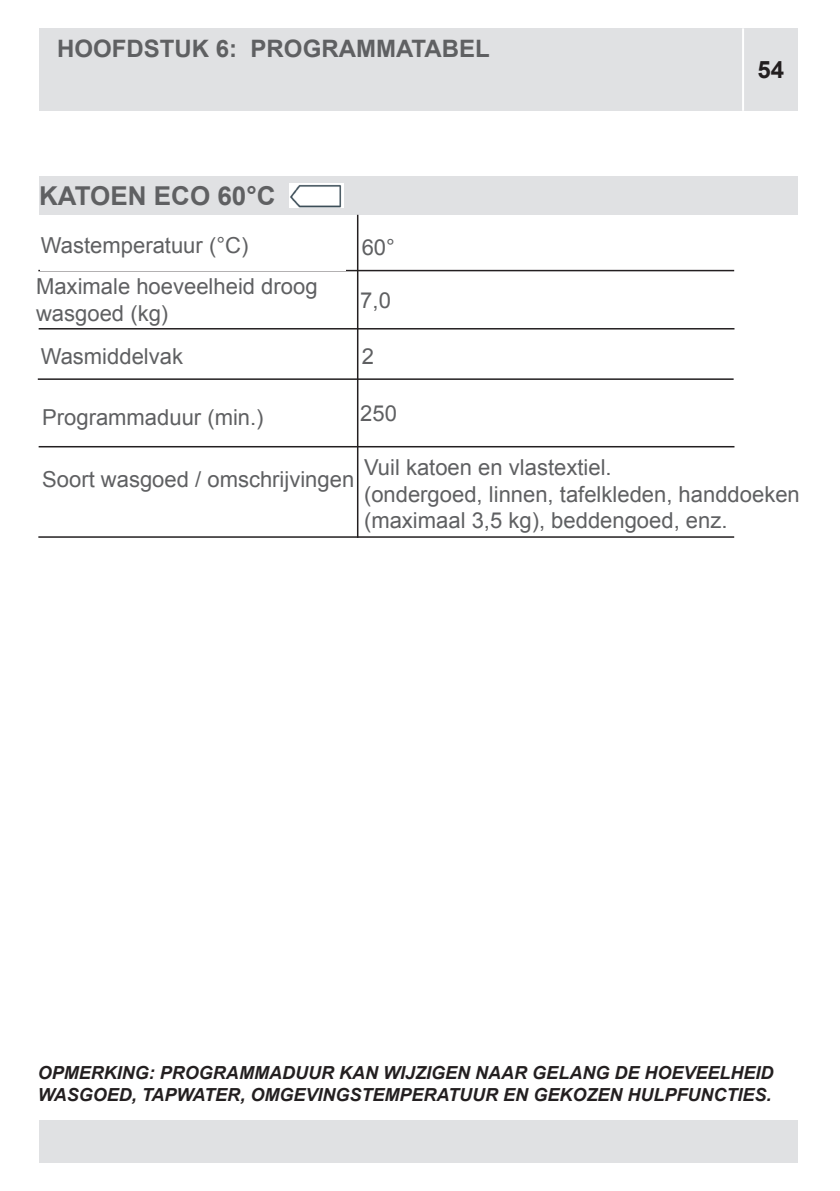
<style>
.page{position:relative;width:840px;height:1191px;background:#fff}
.page>*{position:absolute;margin:0;border:0;box-sizing:border-box;transform-origin:0 0}
.t1{font:700 26px "Arial";color:#5f6062}
.t2{font:700 24px "Arial";color:#5f6062}
.t3{font:700 24px "Arial";color:#231f20}
.t4{font:22px/26.4px "Arial";color:#5f6062}
.t5{font:22px "Arial";color:#5f6062}
.t6{font:italic 700 18px/21.6px "Arial";color:#231f20}
.s1{font-style:inherit}
</style>
<div class="page">
<div style="left:39px;top:1120px;width:757px;height:42px;background:#e0e1e3"></div>
<div style="left:39px;top:177px;width:757px;height:38px;background:#e0e1e3"></div>
<hr style="left:357px;top:215px;width:1px;height:323px;background:#231f20">
<hr style="left:38px;top:270px;width:695px;height:1px;background:#231f20">
<hr style="left:39px;top:328px;width:695px;height:1px;background:#231f20">
<hr style="left:38px;top:378px;width:695px;height:2px;background:#231f20">
<hr style="left:39px;top:446px;width:695px;height:1px;background:#231f20">
<hr style="left:38px;top:536px;width:695px;height:2px;background:#231f20">
<img style="left:289px;top:184px;width:54px;height:23px">
<div style="left:40px;top:28px;width:757px;height:83px;background:#e0e1e3"></div>
<hr style="left:741px;top:28px;width:2px;height:83px;background:#fff">
<p class="t2" style="left:57px;top:33px;width:434px">HOOFDSTUK 6: PROGRAMMATABEL</p>
<p class="t1" style="left:39px;top:179px;width:238px">KATOEN ECO 60°C</p>
<p class="t4" style="left:41px;top:232px;width:209px">Wastemperatuur (°C)</p>
<p class="t4" style="left:361px;top:234px;width:35px">60°</p>
<p class="t4" style="left:36px;top:274px;width:283px">Maximale hoeveelheid droog wasgoed (kg)</p>
<p class="t4" style="left:360px;top:287px;width:32px"><span class="s1">7</span>,0</p>
<p class="t4" style="left:361px;top:343px;width:14px">2</p>
<p class="t4" style="left:41px;top:343px;width:144px">Wasmiddelvak</p>
<p class="t4" style="left:42px;top:404px;width:223px">Programmaduur (min.)</p>
<p class="t5" style="left:360px;top:398px;width:38px"><span class="s1">2</span>50</p>
<p class="t3" style="left:757px;top:54px;width:28px">54</p>
<p class="t4" style="left:42px;top:466px;width:313px">Soort wasgoed / omschrijvingen</p>
<p class="t4" style="left:364px;top:454px;width:437px">Vuil katoen en vlastextiel.<br>(ondergoed, linnen, tafelkleden, handdoeken (maximaal</p>
<p class="t4" style="left:508px;top:507px;width:38px">kg),</p>
<p class="t6" style="left:38px;top:1063px;width:737px">OPMERKING: PROGRAMMADUUR KAN WIJZIGEN NAAR GELANG DE HOEVEELHEID<br>WASGOED, TAPWATER, OMGEVINGSTEMPERATUUR EN GEKOZEN HULPFUNCTIES.</p>
</div>
